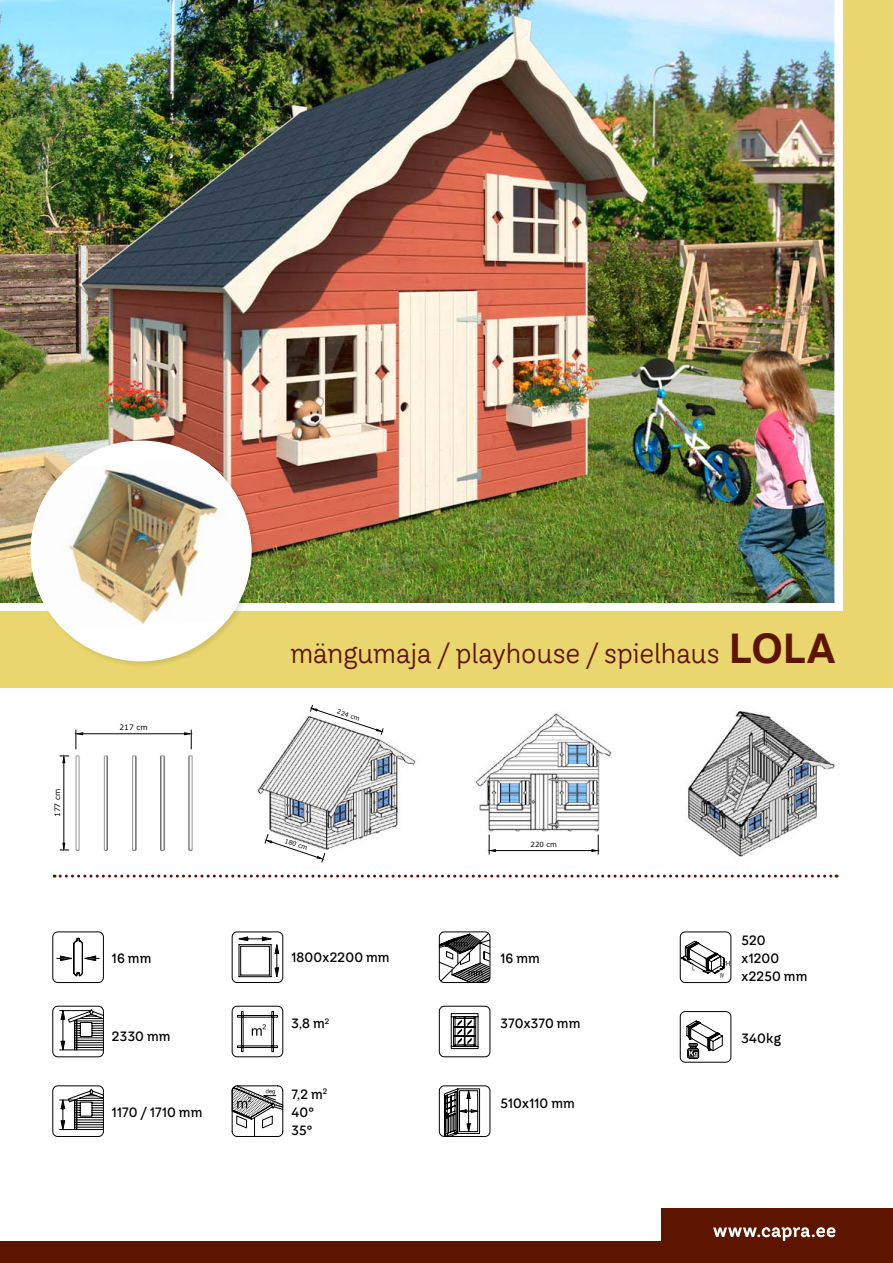
<style>
.page{position:relative;width:893px;height:1263px;background:#fff}
.page>*{position:absolute;margin:0;border:0;box-sizing:border-box;transform-origin:0 0}
.t1{font:27px "TT Hazelnuts";letter-spacing:-.005em;color:#5d1500}
.t2{font:500 13.5px/18px "TT Hazelnuts";letter-spacing:.015em;color:#000}
.t3{font:7.5px "Verdana";color:#000}
.t4{font:7.05px "Verdana";color:#000}
.t5{font:6.3px "Verdana";color:#000}
.s1{font-weight:700;font-size:42px}
</style>
<div class="page">
<div style="left:0;top:611px;width:893px;height:77px;background:#e9d66e"></div>
<div style="left:662px;top:1208px;width:231px;height:55px;background:#5d1500"></div>
<div style="left:1px;top:1241px;width:892px;height:21px;background:#5d1500"></div>
<div style="left:844px;top:0;width:49px;height:652px;background:#e9d66e"></div>
<svg style="left:54px;top:874px;width:783px;height:3px"></svg>
<svg style="left:713px;top:1227px;width:122px;height:14px"></svg>
<svg style="left:52px;top:931px;width:52px;height:52px"></svg>
<svg style="left:52px;top:1006px;width:52px;height:51px"></svg>
<svg style="left:52px;top:1085px;width:52px;height:52px"></svg>
<svg style="left:439px;top:1085px;width:51px;height:52px"></svg>
<svg style="left:439px;top:1006px;width:51px;height:51px"></svg>
<svg style="left:232px;top:1085px;width:51px;height:52px"></svg>
<svg style="left:232px;top:931px;width:51px;height:52px"></svg>
<svg style="left:232px;top:1006px;width:51px;height:51px"></svg>
<svg style="left:680px;top:931px;width:51px;height:52px"></svg>
<svg style="left:680px;top:1011px;width:51px;height:52px"></svg>
<svg style="left:439px;top:931px;width:51px;height:52px"></svg>
<img style="left:0;top:0;width:834px;height:603px">
<div style="left:30px;top:440px;width:229px;height:228px;background:#000;opacity:.1"></div>
<div style="left:31px;top:440px;width:220px;height:221px;background:#fff;border-radius:50%"></div>
<img style="left:31px;top:460px;width:220px;height:169px">
<img style="left:686px;top:711px;width:149px;height:146px">
<img style="left:474px;top:712px;width:138px;height:127px">
<svg style="left:489px;top:834px;width:110px;height:21px"></svg>
<img style="left:257px;top:707px;width:159px;height:147px">
<svg style="left:265px;top:834px;width:60px;height:29px"></svg>
<svg style="left:310px;top:705px;width:74px;height:30px"></svg>
<img style="left:59px;top:734px;width:134px;height:118px">
<hr style="left:83px;top:733px;width:101px;height:1px;background:#000">
<svg style="left:76px;top:730px;width:7px;height:19px"></svg>
<svg style="left:184px;top:730px;width:8px;height:19px"></svg>
<hr style="left:64px;top:763px;width:1px;height:80px;background:#000">
<svg style="left:60px;top:843px;width:9px;height:8px"></svg>
<svg style="left:60px;top:756px;width:9px;height:7px"></svg>
<p class="t3" style="left:52px;top:817px;width:30px;rotate:-90deg">177 cm</p>
<h1 class="t1" style="left:290px;top:636px;width:547px">mängumaja / playhouse / spielhaus <span class="s1">lola</span></h1>
<p class="t3" style="left:119px;top:722px;width:30px">217 cm</p>
<p class="t5" style="left:339px;top:707px;width:25px;rotate:18deg">224 cm</p>
<p class="t5" style="left:286px;top:837px;width:25px;rotate:18deg">180 cm</p>
<p class="t4" style="left:531px;top:840px;width:28px">220 cm</p>
<p class="t2" style="left:291px;top:948px;width:100px">1800x2200 mm</p>
<p class="t2" style="left:112px;top:949px;width:41px">16 mm</p>
<p class="t2" style="left:500px;top:949px;width:41px">16 mm</p>
<p class="t2" style="left:741px;top:931px;width:68px">520<br>x1200 x2250 mm</p>
<p class="t2" style="left:291px;top:1014px;width:40px">3,8 m<sup>2</sup></p>
<p class="t2" style="left:500px;top:1014px;width:82px">370x370 mm</p>
<p class="t2" style="left:112px;top:1027px;width:60px">2330 mm</p>
<p class="t2" style="left:741px;top:1029px;width:41px">340kg</p>
<p class="t2" style="left:112px;top:1103px;width:92px">1170 / 1710 mm</p>
<p class="t2" style="left:291px;top:1085px;width:38px">7,2 m<sup>2<br></sup>40°<br>35°</p>
<p class="t2" style="left:500px;top:1094px;width:76px">510x110 mm</p>
</div>
